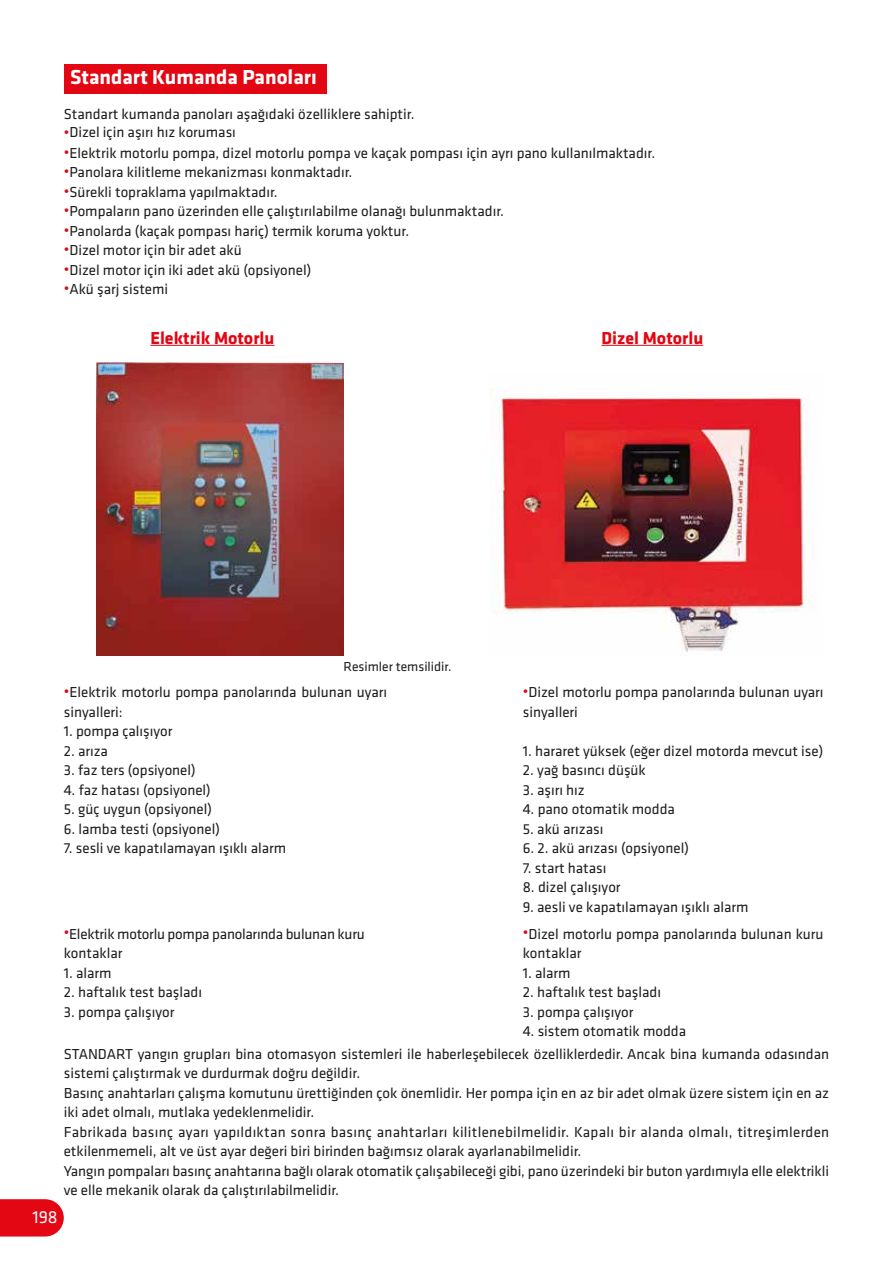
<style>
.page{position:relative;width:893px;height:1263px;background:#fff}
.page>*{position:absolute;margin:0;border:0;box-sizing:border-box;transform-origin:0 0}
.t1{font:700 21px "Klavika Basic";color:#fff}
.t2{font:700 18px "Klavika Basic";color:#e30613}
.t3{font:18px "Klavika Basic";color:#fff}
.t4{font:15px/19.5px "Klavika Basic";color:#1d1d1b}
.t5{font:13.5px "Klavika Basic";color:#1d1d1b}
.s1{color:#e30613}
</style>
<div class="page">
<img style="left:96px;top:362px;width:248px;height:293px">
<img style="left:490px;top:388px;width:321px;height:264px">
<svg style="left:0;top:1199px;width:64px;height:37px;background:#e41723"></svg>
<hr style="left:150px;top:345px;width:124px;height:1px;background:#e30613">
<hr style="left:601px;top:345px;width:102px;height:1px;background:#e30613">
<div style="left:64px;top:64px;width:262px;height:29px;background:#e30613"></div>
<h1 class="t1" style="left:70px;top:62px;width:248px">Standart Kumanda Panoları</h1>
<p class="t4" style="left:64px;top:104px;width:352px">Standart kumanda panoları aşağıdaki özelliklere sahiptir.</p>
<p class="t4" style="left:64px;top:122px;width:174px"><span class="s1">•</span>Dizel için aşırı hız koruması</p>
<p class="t4" style="left:64px;top:143px;width:593px"><span class="s1">•</span>Elektrik motorlu pompa, dizel motorlu pompa ve kaçak pompası için ayrı pano kullanılmaktadır.</p>
<p class="t4" style="left:64px;top:162px;width:290px"><span class="s1">•</span>Panolara kilitleme mekanizması konmaktadır.</p>
<p class="t4" style="left:64px;top:182px;width:216px"><span class="s1">•</span>Sürekli topraklama yapılmaktadır.</p>
<p class="t4" style="left:64px;top:201px;width:442px"><span class="s1">•</span>Pompaların pano üzerinden elle çalıştırılabilme olanağı bulunmaktadır.</p>
<p class="t4" style="left:64px;top:221px;width:347px"><span class="s1">•</span>Panolarda (kaçak pompası hariç) termik koruma yoktur.</p>
<p class="t4" style="left:64px;top:240px;width:179px"><span class="s1">•</span>Dizel motor için bir adet akü</p>
<p class="t4" style="left:64px;top:260px;width:249px"><span class="s1">•</span>Dizel motor için iki adet akü (opsiyonel)</p>
<p class="t4" style="left:64px;top:279px;width:106px"><span class="s1">•</span>Akü şarj sistemi</p>
<p class="t2" style="left:150px;top:324px;width:126px">Elektrik Motorlu</p>
<p class="t2" style="left:601px;top:324px;width:103px">Dizel Motorlu</p>
<p class="t5" style="left:344px;top:657px;width:109px">Resimler temsilidir.</p>
<p class="t4" style="left:64px;top:682px;width:325px"><span class="s1">•</span>Elektrik motorlu pompa panolarında bulunan uyarı sinyalleri:</p>
<p class="t4" style="left:64px;top:721px;width:110px">1. pompa çalışıyor</p>
<p class="t4" style="left:64px;top:740px;width:46px">2. arıza</p>
<p class="t4" style="left:64px;top:760px;width:133px">3. faz ters (opsiyonel)</p>
<p class="t4" style="left:64px;top:779px;width:149px">4. faz hatası (opsiyonel)</p>
<p class="t4" style="left:64px;top:799px;width:150px">5. güç uygun (opsiyonel)</p>
<p class="t4" style="left:64px;top:818px;width:158px">6. lamba testi (opsiyonel)</p>
<p class="t4" style="left:64px;top:838px;width:224px">7. sesli ve kapatılamayan ışıklı alarm</p>
<p class="t4" style="left:64px;top:923px;width:302px"><span class="s1">•</span>Elektrik motorlu pompa panolarında bulunan kuru kontaklar</p>
<p class="t4" style="left:64px;top:962px;width:49px">1. alarm</p>
<p class="t4" style="left:64px;top:982px;width:140px">2. haftalık test başladı</p>
<p class="t4" style="left:64px;top:1001px;width:112px">3. pompa çalışıyor</p>
<p class="t4" style="left:523px;top:682px;width:302px"><span class="s1">•</span>Dizel motorlu pompa panolarında bulunan uyarı sinyalleri</p>
<p class="t4" style="left:523px;top:740px;width:302px">1. hararet yüksek (eğer dizel motorda mevcut ise)</p>
<p class="t4" style="left:523px;top:760px;width:125px">2. yağ basıncı düşük</p>
<p class="t4" style="left:523px;top:779px;width:64px">3. aşırı hız</p>
<p class="t4" style="left:523px;top:799px;width:154px">4. pano otomatik modda</p>
<p class="t4" style="left:523px;top:818px;width:82px">5. akü arızası</p>
<p class="t4" style="left:523px;top:838px;width:168px">6. 2. akü arızası (opsiyonel)</p>
<p class="t4" style="left:523px;top:857px;width:85px">7. start hatası</p>
<p class="t4" style="left:523px;top:877px;width:99px">8. dizel çalışıyor</p>
<p class="t4" style="left:523px;top:896px;width:227px">9. aesli ve kapatılamayan ışıklı alarm</p>
<p class="t4" style="left:523px;top:923px;width:302px"><span class="s1">•</span>Dizel motorlu pompa panolarında bulunan kuru kontaklar</p>
<p class="t4" style="left:523px;top:962px;width:49px">1. alarm</p>
<p class="t4" style="left:523px;top:982px;width:140px">2. haftalık test başladı</p>
<p class="t4" style="left:523px;top:1001px;width:112px">3. pompa çalışıyor</p>
<p class="t4" style="left:523px;top:1021px;width:165px">4. sistem otomatik modda</p>
<p class="t4" style="left:64px;top:1043px;width:767px">STANDART yangın grupları bina otomasyon sistemleri ile haberleşebilecek özelliklerdedir. Ancak bina kumanda odasından sistemi çalıştırmak ve durdurmak doğru değildir.<br>Basınç anahtarları çalışma komutunu ürettiğinden çok önemlidir. Her pompa için en az bir adet olmak üzere sistem için en az iki adet olmalı, mutlaka yedeklenmelidir.<br>Fabrikada basınç ayarı yapıldıktan sonra basınç anahtarları kilitlenebilmelidir. Kapalı bir alanda olmalı, titreşimlerden etkilenmemeli, alt ve üst ayar değeri biri birinden bağımsız olarak ayarlanabilmelidir.<br>Yangın pompaları basınç anahtarına bağlı olarak otomatik çalışabileceği gibi, pano üzerindeki bir buton yardımıyla elle elektrikli ve elle mekanik olarak da çalıştırılabilmelidir.</p>
<p class="t3" style="left:32px;top:1205px;width:27px">198</p>
</div>
